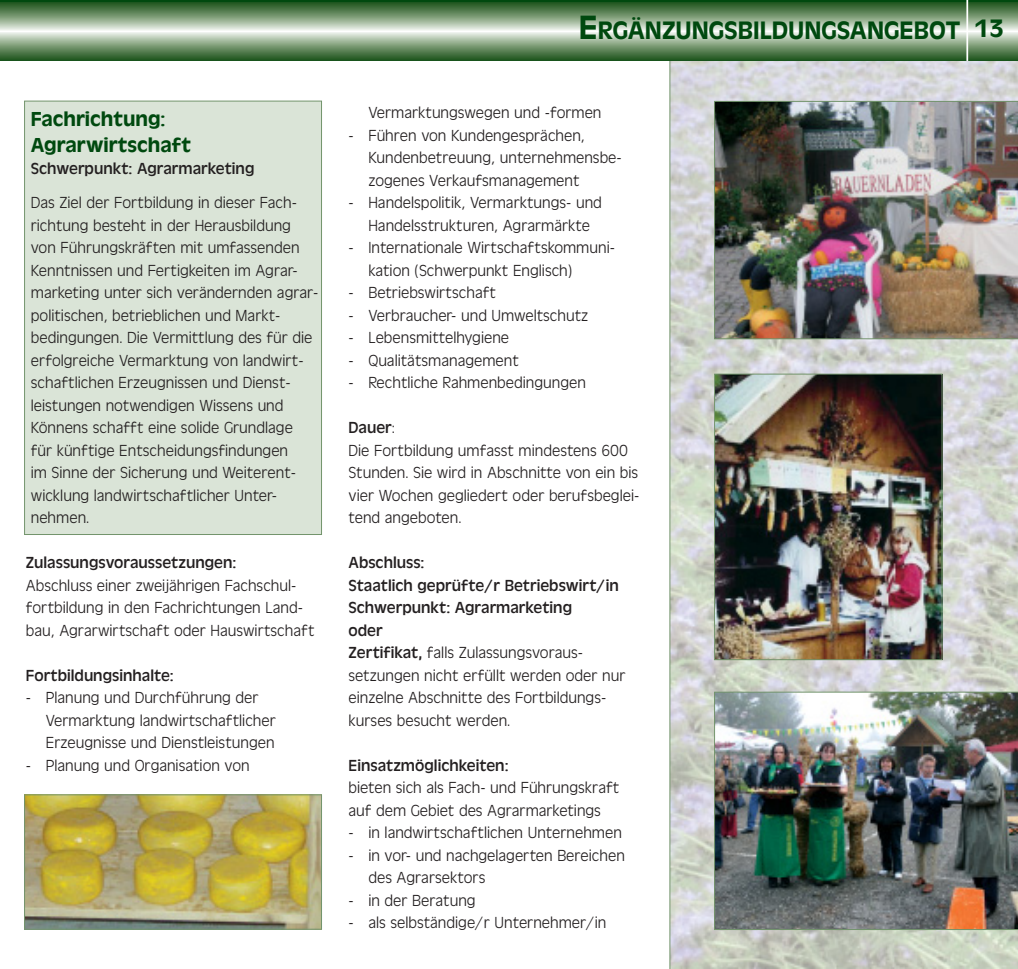
<style>
.page{position:relative;width:1018px;height:969px;background:#fff}
.page>*{position:absolute;margin:0;border:0;box-sizing:border-box;transform-origin:0 0}
.t1{font:500 26.25px "Antique Olive T";color:#00490f}
.t2{font:500 21px/25.2px "Antique Olive T";color:#00490f}
.t3{font:300 16.62px/22.4px "Antique Olive T";color:#231f20}
.t4{font:16.62px "Antique Olive T";color:#231f20}
.s1{font-size:35px}
.s2{font-weight:400}
</style>
<div class="page">
<img style="left:0;top:0;width:1017px;height:968px">
<p class="t2" style="left:31px;top:108px;width:161px">Fachrichtung:<br>Agrarwirtschaft</p>
<p class="t4" style="left:31px;top:162px;width:225px">Schwerpunkt: Agrarmarketing</p>
<p class="t3" style="left:31px;top:192px;width:289px">Das Ziel der Fortbildung in dieser Fach&shy;richtung besteht in der Herausbildung von Führungskräften mit umfassenden Kenntnissen und Fertigkeiten im Agrar&shy;marketing unter sich verändernden agrar&shy;politischen, betrieblichen und Markt&shy;bedingungen. Die Vermittlung des für die erfolgreiche Vermarktung von landwirt&shy;schaftlichen Erzeugnissen und Dienst&shy;leistungen notwendigen Wissens und Könnens schafft eine solide Grundlage<br>für künftige Entscheidungsfindungen<br>im Sinne der Sicherung und Weiterent&shy;wicklung landwirtschaftlicher Unter&shy;nehmen.</p>
<p class="t4" style="left:26px;top:556px;width:212px">Zulassungsvoraussetzungen:</p>
<p class="t3" style="left:26px;top:574px;width:290px">Abschluss einer zweijährigen Fachschul&shy;fortbildung in den Fachrichtungen Land&shy;bau, Agrarwirtschaft oder Hauswirtschaft</p>
<p class="t4" style="left:26px;top:669px;width:149px">Fortbildungsinhalte:</p>
<p class="t3" style="left:46px;top:687px;width:231px;text-indent:-20px">- Planung und Durchführung der<br>Vermarktung landwirtschaftlicher<br>Erzeugnisse und Dienstleistungen</p>
<p class="t3" style="left:26px;top:754px;width:225px">- Planung und Organisation von</p>
<h1 class="t1" style="left:578px;top:21px;width:426px"><span class="s1">E</span>RGÄNZUNGSBILDUNGSANGEBOT 13</h1>
<p class="t3" style="left:368px;top:102px;width:234px">Vermarktungswegen und -formen</p>
<p class="t3" style="left:368px;top:125px;width:255px;text-indent:-20px">- Führen von Kundengesprächen,<br>Kundenbetreuung, unternehmensbe&shy;zogenes Verkaufsmanagement</p>
<p class="t3" style="left:348px;top:192px;width:255px;text-align:center">- Handelspolitik, Vermarktungs- und<br>Handelsstrukturen, Agrarmärkte</p>
<p class="t3" style="left:368px;top:237px;width:248px;text-indent:-20px">- Internationale Wirtschaftskommuni&shy;kation (Schwerpunkt Englisch)</p>
<p class="t3" style="left:348px;top:282px;width:149px">- Betriebswirtschaft</p>
<p class="t3" style="left:348px;top:305px;width:241px">- Verbraucher- und Umweltschutz</p>
<p class="t3" style="left:348px;top:327px;width:162px">- Lebensmittelhygiene</p>
<p class="t3" style="left:348px;top:349px;width:172px">- Qualitätsmanagement</p>
<p class="t3" style="left:348px;top:372px;width:239px">- Rechtliche Rahmenbedingungen</p>
<p class="t3" style="left:348px;top:417px;width:292px"><span class="s2">Dauer</span>:<br>Die Fortbildung umfasst mindestens 600<br>Stunden. Sie wird in Abschnitte von ein bis vier Wochen gegliedert oder berufsbeglei&shy;tend angeboten.</p>
<p class="t3" style="left:348px;top:552px;width:278px"><span class="s2">Abschluss:<br>Staatlich geprüfte/r Betriebswirt/in<br>Schwerpunkt: Agrarmarketing<br>oder<br>Zertifikat,</span> falls Zulassungsvoraus&shy;setzungen nicht erfüllt werden oder nur einzelne Abschnitte des Fortbildungs&shy;kurses besucht werden.</p>
<p class="t4" style="left:348px;top:759px;width:161px">Einsatzmöglichkeiten:</p>
<p class="t3" style="left:348px;top:777px;width:272px">bieten sich als Fach- und Führungskraft auf dem Gebiet des Agrarmarketings</p>
<p class="t3" style="left:348px;top:822px;width:275px">- in landwirtschaftlichen Unternehmen</p>
<p class="t3" style="left:368px;top:844px;width:258px;text-indent:-20px">- in vor- und nachgelagerten Bereichen des Agrarsektors</p>
<p class="t3" style="left:348px;top:889px;width:129px">- in der Beratung</p>
<p class="t3" style="left:348px;top:912px;width:259px">- als selbständige/r Unternehmer/in</p>
</div>
